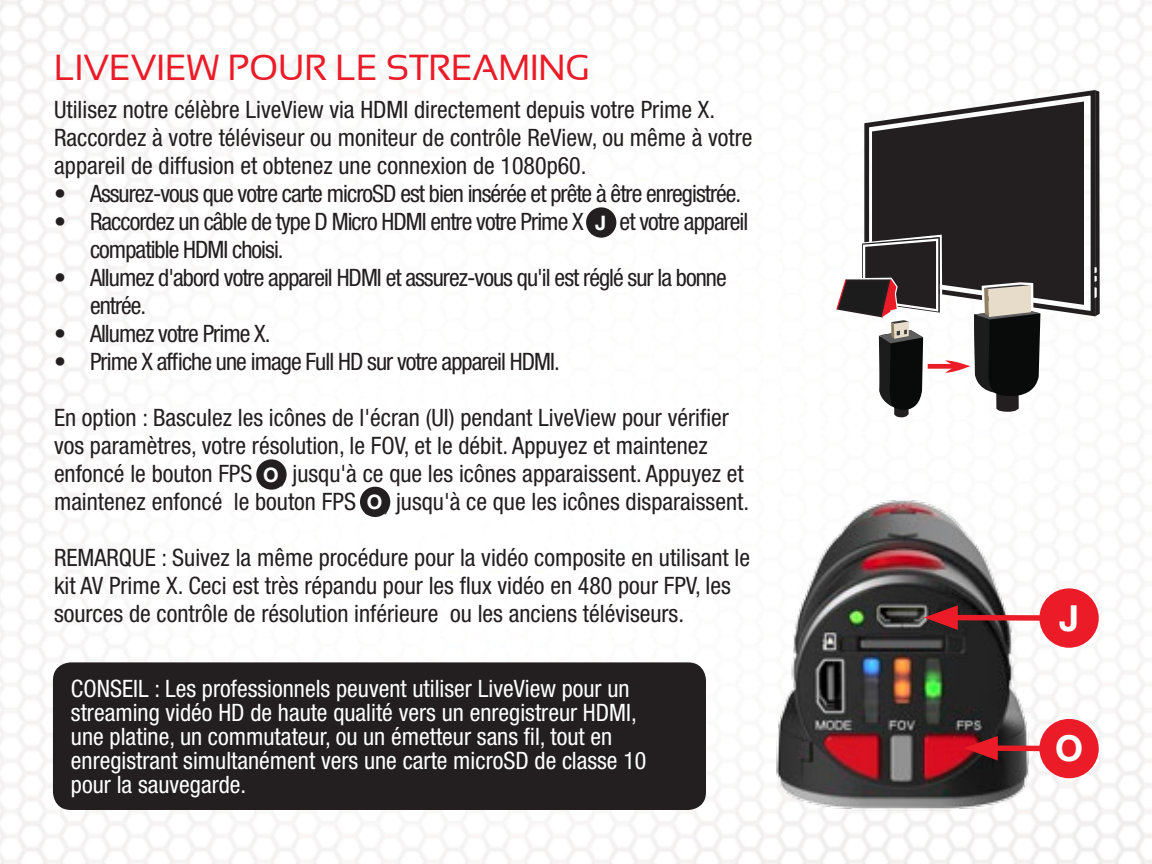
<style>
.page{position:relative;width:1152px;height:864px;background:#fff}
.page>*{position:absolute;margin:0;border:0;box-sizing:border-box;transform-origin:0 0}
.t1{font:36px "Sansation";color:#ec1b28}
.t2{font:700 36px "Helvetica Neue LT Std";color:#fff}
.t3{font:condensed 24px/28px "Helvetica Neue LT Std";color:#231f20}
.t4{font:condensed 24px/28px "Helvetica Neue LT Std";letter-spacing:-.04em;color:#231f20}
.t5{font:condensed 24px/24px "Helvetica Neue LT Std";color:#fff}
.t6{font:700 20px "Helvetica Neue LT Std";color:#fff}
</style>
<div class="page">
<img style="left:0;top:0;width:1152px;height:864px">
<img style="left:772px;top:498px;width:263px;height:316px">
<div style="left:988px;top:745px;width:81px;height:6px;background:#ec1b28"></div>
<svg style="left:964px;top:736px;width:34px;height:25px"></svg>
<div style="left:1039px;top:719px;width:60px;height:59px;background:#ec1b28;border-radius:50%"></div>
<div style="left:948px;top:615px;width:121px;height:6px;background:#ec1b28"></div>
<svg style="left:924px;top:605px;width:34px;height:25px"></svg>
<div style="left:1039px;top:588px;width:60px;height:60px;background:#ec1b28;border-radius:50%"></div>
<svg style="left:862px;top:90px;width:236px;height:229px"></svg>
<svg style="left:872px;top:102px;width:212px;height:203px;background:#343031"></svg>
<svg style="left:1095px;top:90px;width:5px;height:226px"></svg>
<svg style="left:836px;top:233px;width:204px;height:184px"></svg>
<div style="left:53px;top:662px;width:653px;height:148px;background:#231f20;border-radius:18px"></div>
<div style="left:586px;top:207px;width:30px;height:31px;background:#231f20;border-radius:50%"></div>
<div style="left:256px;top:459px;width:31px;height:31px;background:#231f20;border-radius:50%"></div>
<div style="left:360px;top:487px;width:30px;height:30px;background:#231f20;border-radius:50%"></div>
<h1 class="t1" style="left:54px;top:48px;width:537px">LIVEVIEW POUR LE STREAMING</h1>
<p class="t3" style="left:54px;top:95px;width:700px">Utilisez notre célèbre LiveView via HDMI directement depuis votre Prime X.<br>Raccordez à votre téléviseur ou moniteur de contrôle ReView, ou même à votre appareil de diffusion et obtenez une connexion de 1080p60.</p>
<p class="t4" style="left:54px;top:179px;width:689px">• Assurez-vous que votre carte microSD est bien insérée et prête à être enregistrée.</p>
<p class="t4" style="left:90px;top:207px;width:660px;text-indent:-36px">• Raccordez un câble de type D Micro HDMI entre votre Prime X (Q) et votre appareil compatible HDMI choisi.</p>
<p class="t4" style="left:90px;top:263px;width:638px;text-indent:-36px">• Allumez d'abord votre appareil HDMI et assurez-vous qu'il est réglé sur la bonne entrée.</p>
<p class="t4" style="left:54px;top:319px;width:218px">• Allumez votre Prime X.</p>
<p class="t4" style="left:54px;top:347px;width:507px">• Prime X affiche une image Full HD sur votre appareil HDMI.</p>
<p class="t3" style="left:54px;top:403px;width:697px">En option : Basculez les icônes de l'écran (UI) pendant LiveView pour vérifier vos paramètres, votre résolution, le FOV, et le débit. Appuyez et maintenez enfoncé le bouton FPS (M) jusqu'à ce que les icônes apparaissent. Appuyez et maintenez enfoncé le bouton FPS (M) jusqu'à ce que les icônes disparaissent.</p>
<p class="t3" style="left:54px;top:543px;width:698px">REMARQUE : Suivez la même procédure pour la vidéo composite en utilisant le kit AV Prime X. Ceci est très répandu pour les flux vidéo en 480 pour FPV, les sources de contrôle de résolution inférieure ou les anciens téléviseurs.</p>
<p class="t6" style="left:595px;top:210px;width:13px">J</p>
<p class="t6" style="left:263px;top:462px;width:17px">O</p>
<p class="t6" style="left:367px;top:490px;width:17px">O</p>
<p class="t5" style="left:71px;top:676px;width:577px">CONSEIL : Les professionnels peuvent utiliser LiveView pour un streaming vidéo HD de haute qualité vers un enregistreur HDMI, une platine, un commutateur, ou un émetteur sans fil, tout en enregistrant simultanément vers une carte microSD de classe 10 pour la sauvegarde.</p>
<h1 class="t2" style="left:1059px;top:596px;width:21px">J</h1>
<h1 class="t2" style="left:1055px;top:726px;width:29px">O</h1>
</div>
